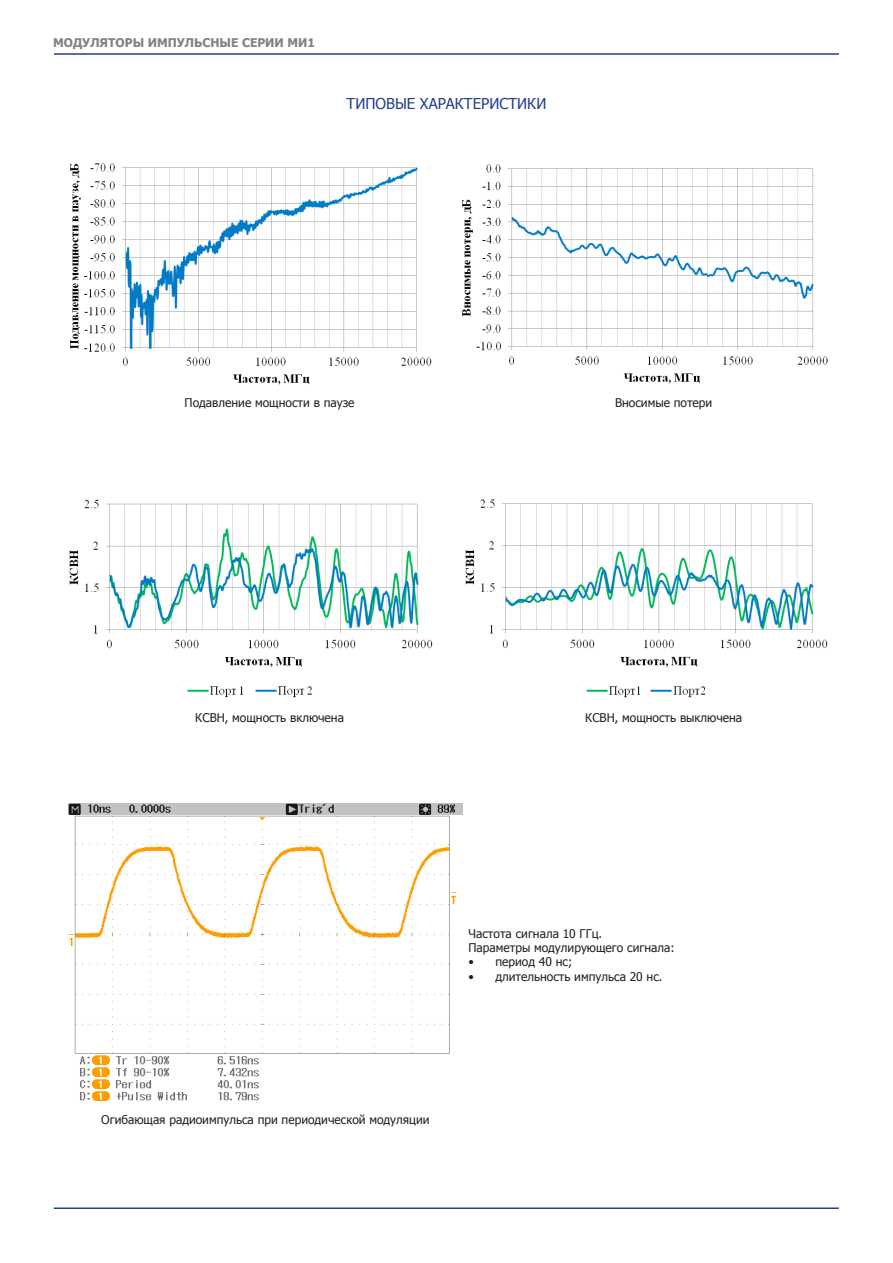
<style>
.page{position:relative;width:893px;height:1263px;background:#fff}
.page>*{position:absolute;margin:0;border:0;box-sizing:border-box;transform-origin:0 0}
.t1{font:15px "Tahoma";color:#253f8e}
.t2{font:12px "Tahoma";color:#231f20}
.t3{font:700 12px "Tahoma";color:#808285}
</style>
<div class="page">
<hr style="left:54px;top:53px;width:785px;height:2px;background:#253f8e">
<hr style="left:54px;top:1207px;width:785px;height:2px;background:#253f8e">
<img style="left:70px;top:163px;width:362px;height:222px">
<img style="left:462px;top:164px;width:366px;height:220px">
<img style="left:69px;top:499px;width:364px;height:199px">
<img style="left:465px;top:499px;width:363px;height:199px">
<img style="left:69px;top:804px;width:393px;height:297px">
<p class="t3" style="left:53px;top:34px;width:263px">МОДУЛЯТОРЫ ИМПУЛЬСНЫЕ СЕРИИ МИ1</p>
<p class="t1" style="left:347px;top:94px;width:201px">ТИПОВЫЕ ХАРАКТЕРИСТИКИ</p>
<p class="t2" style="left:185px;top:394px;width:171px">Подавление мощности в паузе</p>
<p class="t2" style="left:615px;top:394px;width:99px">Вносимые потери</p>
<p class="t2" style="left:195px;top:709px;width:150px">КСВН, мощность включена</p>
<p class="t2" style="left:585px;top:709px;width:159px">КСВН, мощность выключена</p>
<p class="t2" style="left:468px;top:925px;width:135px">Частота сигнала 10 ГГц.</p>
<p class="t2" style="left:468px;top:940px;width:208px">Параметры модулирующего сигнала:</p>
<p class="t2" style="left:468px;top:954px;width:105px">• период 40 нс;</p>
<p class="t2" style="left:468px;top:968px;width:196px">• длительность импульса 20 нс.</p>
<p class="t2" style="left:101px;top:1111px;width:330px">Огибающая радиоимпульса при периодической модуляции</p>
</div>
